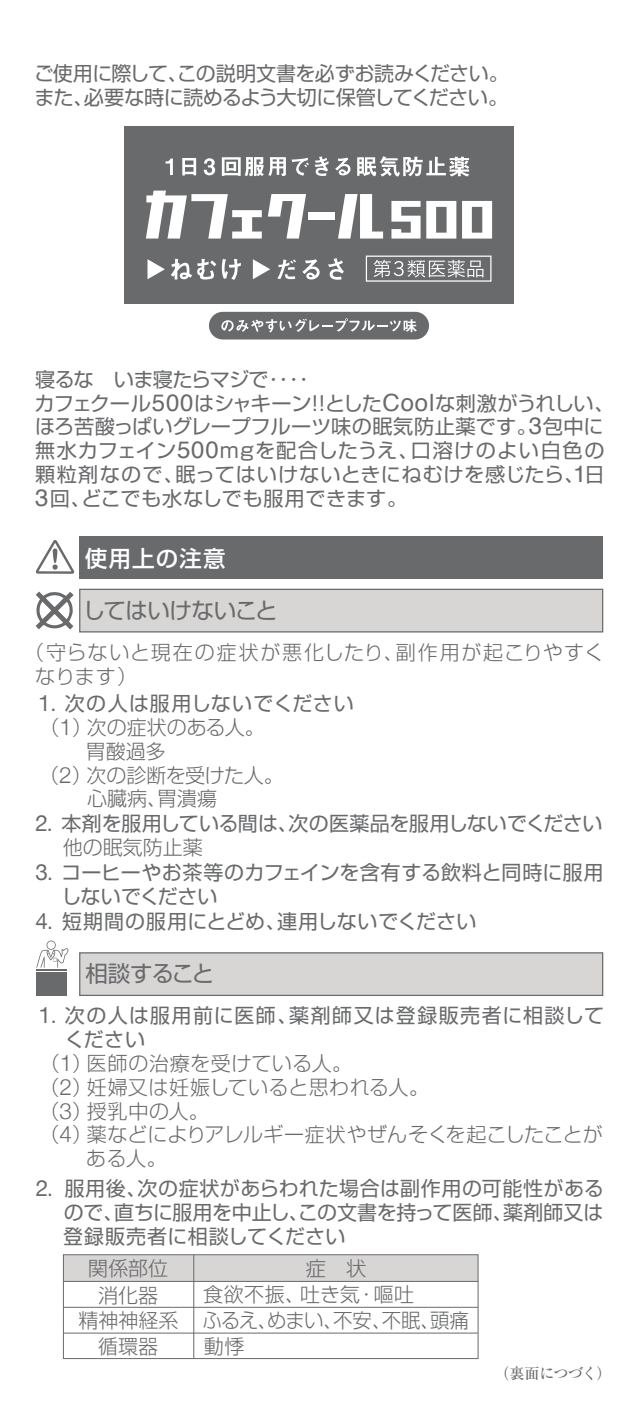
<style>
.page{position:relative;width:638px;height:1418px;background:#fff}
.page>*{position:absolute;margin:0;border:0;box-sizing:border-box;transform-origin:0 0}
.t1{font:22.5px "Shin Go Pro";letter-spacing:-.03em;color:#696a6c}
.t2{font:500 22.5px "Shin Go Pro";letter-spacing:.05em;color:#fff}
.t3{font:20px/23.8px "Shin Go Pro";color:#696a6c}
.t4{font:300 20px "Shin Go Pro";color:#696a6c}
.t5{font:20px/24px "Shin Go Pro";letter-spacing:-.035em;color:#696a6c}
.t6{font:300 20px/24px "Shin Go Pro";letter-spacing:.05em;color:#696a6c}
.t7{font:300 20px/25.8px "Shin Go Pro";letter-spacing:-.02em;color:#696a6c}
.t8{font:20px "Shin Go Pro";letter-spacing:.075em;color:#696a6c}
.t9{font:20px "Shin Go Pro";letter-spacing:.02em;color:#696a6c}
.t10{font:300 20px "Shin Go Pro";letter-spacing:.03em;color:#696a6c}
.t11{font:20px "Shin Go Pro";letter-spacing:.05em;color:#696a6c}
.t12{font:300 20px/26.2px "Shin Go Pro";letter-spacing:.025em;color:#696a6c}
.t13{font:500 15px "Ryumin Pro";letter-spacing:-.05em;color:#696a6c}
.s1{font-family:"Helvetica";font-size:23.75px}
.s2{font-family:"Helvetica Neue";font-size:22.5px}
.s3{font-weight:300}
</style>
<div class="page">
<div style="left:80px;top:536px;width:523px;height:43px;background:#696a6c"></div>
<div style="left:80px;top:589px;width:522px;height:43px;background:#d8d5d5"></div>
<div style="left:79px;top:588px;width:524px;height:44px;border:1px solid #696a6c"></div>
<div style="left:63px;top:1254px;width:415px;height:27px;background:#d8d5d5"></div>
<div style="left:63px;top:1254px;width:415px;height:104px;border:1px solid #696a6c"></div>
<hr style="left:63px;top:1280px;width:415px;height:1px;background:#696a6c">
<hr style="left:63px;top:1306px;width:415px;height:1px;background:#696a6c">
<hr style="left:63px;top:1332px;width:415px;height:1px;background:#696a6c">
<hr style="left:193px;top:1254px;width:1px;height:104px;background:#696a6c">
<svg style="left:35px;top:591px;width:39px;height:38px"></svg>
<svg style="left:36px;top:540px;width:38px;height:34px"></svg>
<div style="left:80px;top:952px;width:522px;height:43px;background:#d8d5d5"></div>
<div style="left:79px;top:952px;width:524px;height:44px;border:1px solid #696a6c"></div>
<svg style="left:36px;top:940px;width:32px;height:27px"></svg>
<hr style="left:36px;top:969px;width:30px;height:1px;background:#696a6c">
<div style="left:36px;top:972px;width:30px;height:23px;background:#696a6c"></div>
<div style="left:124px;top:126px;width:390px;height:177px;background:#696a6c"></div>
<svg style="left:166px;top:158px;width:7px;height:17px"></svg>
<svg style="left:182px;top:158px;width:14px;height:17px"></svg>
<svg style="left:204px;top:158px;width:11px;height:17px"></svg>
<svg style="left:222px;top:157px;width:64px;height:19px"></svg>
<svg style="left:292px;top:158px;width:17px;height:18px"></svg>
<svg style="left:315px;top:156px;width:14px;height:20px"></svg>
<svg style="left:335px;top:157px;width:15px;height:18px"></svg>
<svg style="left:357px;top:156px;width:112px;height:20px"></svg>
<svg style="left:277px;top:259px;width:19px;height:20px"></svg>
<svg style="left:302px;top:259px;width:18px;height:20px"></svg>
<svg style="left:328px;top:258px;width:16px;height:22px"></svg>
<svg style="left:171px;top:259px;width:45px;height:20px"></svg>
<svg style="left:222px;top:259px;width:19px;height:21px"></svg>
<svg style="left:147px;top:259px;width:18px;height:20px"></svg>
<svg style="left:253px;top:259px;width:17px;height:20px"></svg>
<svg style="left:373px;top:260px;width:110px;height:17px"></svg>
<div style="left:366px;top:255px;width:125px;height:27px;border:1px solid #fff"></div>
<svg style="left:426px;top:201px;width:30px;height:37px"></svg>
<svg style="left:462px;top:201px;width:30px;height:37px"></svg>
<svg style="left:391px;top:201px;width:29px;height:37px"></svg>
<svg style="left:146px;top:191px;width:116px;height:47px"></svg>
<div style="left:309px;top:213px;width:26px;height:7px;background:#fff"></div>
<svg style="left:268px;top:194px;width:38px;height:44px"></svg>
<svg style="left:338px;top:194px;width:45px;height:44px"></svg>
<div style="left:209px;top:312px;width:220px;height:27px;background:#696a6c;border-radius:14px"></div>
<svg style="left:221px;top:318px;width:196px;height:14px"></svg>
<p class="t5" style="left:34px;top:59px;width:476px">ご使用に際して、この説明文書を必ずお読みください。また、必要な時に読めるよう大切に保管してください。</p>
<p class="t3" style="left:34px;top:365px;width:582px">寝るな　いま寝たらマジで････<br>カフェクール<span class="s1">500</span>はシャキーン!!とした<span class="s1">Cool</span>な刺激がうれしい、ほろ苦酸っぱいグレープフルーツ味の眠気防止薬です。<span class="s1">3</span>包中に無水カフェイン<span class="s1">500</span>mgを配合したうえ、口溶けのよい白色の顆粒剤なので、眠ってはいけないときにねむけを感じたら、<span class="s1">1</span>日<br><span class="s1">3</span>回、どこでも水なしでも服用できます。</p>
<p class="t2" style="left:85px;top:539px;width:142px">使用上の注意</p>
<p class="t1" style="left:83px;top:591px;width:196px">してはいけないこと</p>
<p class="t6" style="left:35px;top:637px;width:570px;text-indent:-11px">（守らないと現在の症状が悪化したり、副作用が起こりやすくなります）</p>
<p class="t11" style="left:38px;top:687px;width:317px"><span class="s2">1</span>. 次の人は服用しないでください</p>
<p class="t4" style="left:39px;top:711px;width:227px">（<span class="s2">1</span>）次の症状のある人。</p>
<p class="t4" style="left:86px;top:734px;width:121px">胃酸過多　　</p>
<p class="t7" style="left:39px;top:759px;width:246px">（<span class="s2">2</span>）次の診断を受けた人。</p>
<p class="t4" style="left:55px;top:782px;width:163px">　 心臓病、胃潰瘍</p>
<p class="t3" style="left:63px;top:809px;width:541px;text-indent:-27px"><span class="s2">2</span>. 本剤を服用している間は、次の医薬品を服用しないでください<span class="s3">他の眠気防止薬</span></p>
<p class="t3" style="left:61px;top:858px;width:543px;text-indent:-26px"><span class="s2">3</span>. コーヒーやお茶等のカフェインを含有する飲料と同時に服用しないでください</p>
<p class="t9" style="left:35px;top:904px;width:443px"><span class="s2">4</span>. 短期間の服用にとどめ、連用しないでください</p>
<p class="t1" style="left:85px;top:954px;width:130px">相談すること</p>
<p class="t8" style="left:38px;top:999px;width:567px"><span class="s2">1</span>. 次の人は服用前に医師、薬剤師又は登録販売者に相談して</p>
<p class="t3" style="left:65px;top:1025px;width:82px">ください</p>
<p class="t10" style="left:40px;top:1046px;width:314px">（<span class="s2">1</span>）医師の治療を受けている人。</p>
<p class="t4" style="left:40px;top:1070px;width:391px">（<span class="s2">2</span>）妊婦又は妊娠していると思われる人。</p>
<p class="t4" style="left:40px;top:1094px;width:171px">（<span class="s2">3</span>）授乳中の人。</p>
<p class="t4" style="left:40px;top:1118px;width:565px">（<span class="s2">4</span>）薬などによりアレルギー症状やぜんそくを起こしたことが</p>
<p class="t4" style="left:86px;top:1141px;width:82px">ある人。</p>
<p class="t3" style="left:63px;top:1174px;width:542px;text-align:justify;text-indent:-27px"><span class="s2">2</span>. 服用後、次の症状があらわれた場合は副作用の可能性があるので、直ちに服用を中止し、この文書を持って医師、薬剤師又は登録販売者に相談してください</p>
<p class="t4" style="left:88px;top:1251px;width:82px">関係部位</p>
<p class="t12" style="left:203px;top:1252px;width:213px;text-indent:103px">症 状<br>食欲不振、吐き気・嘔吐</p>
<p class="t4" style="left:79px;top:1304px;width:102px">精神神経系</p>
<p class="t4" style="left:98px;top:1278px;width:61px">消化器</p>
<p class="t4" style="left:98px;top:1329px;width:61px">循環器</p>
<p class="t7" style="left:202px;top:1305px;width:268px">ふるえ、めまい、不安、不眠、頭痛動悸</p>
<p class="t13" style="left:494px;top:1361px;width:119px">（裏面につづく）</p>
</div>
